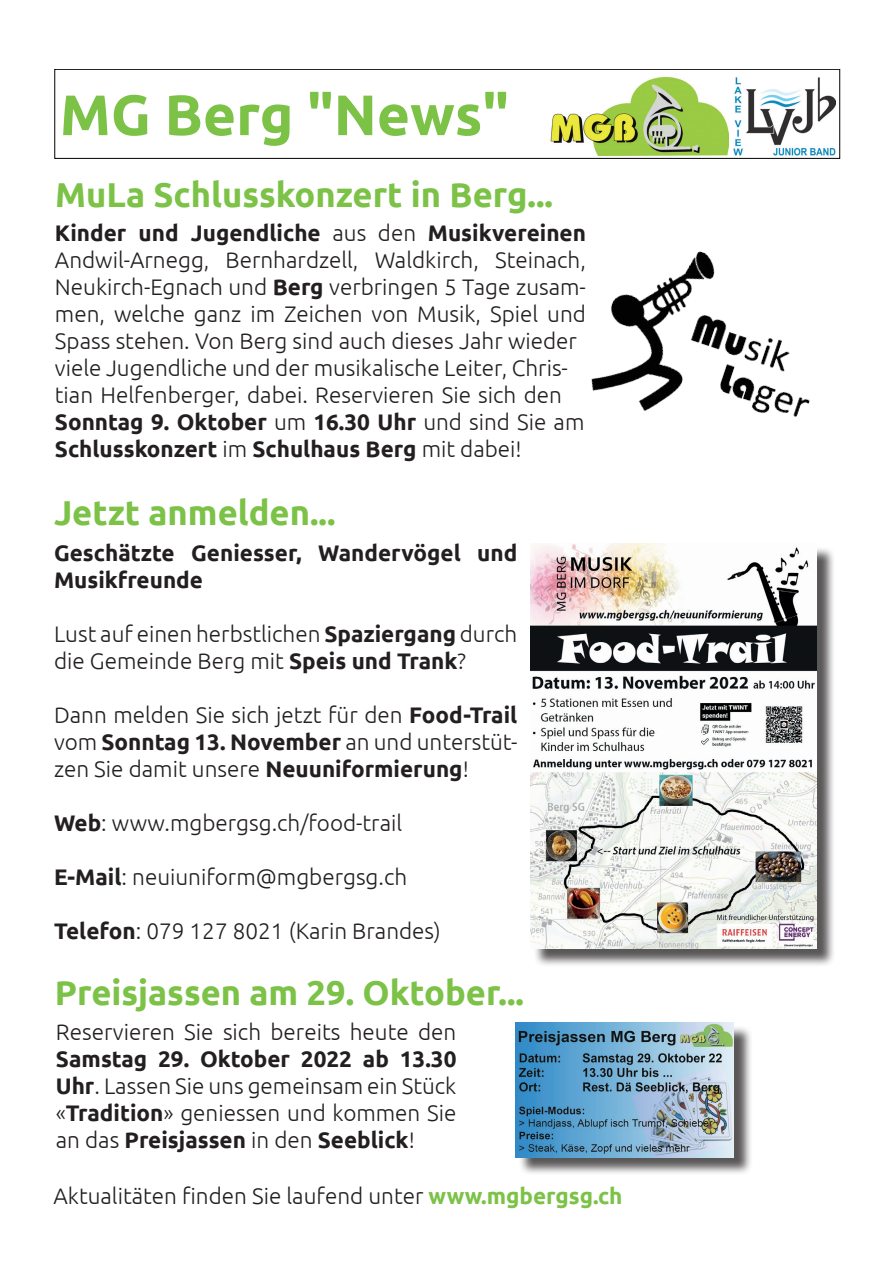
<style>
.page{position:relative;width:893px;height:1263px;background:#fff}
.page>*{position:absolute;margin:0;border:0;box-sizing:border-box;transform-origin:0 0}
.t1{font:700 57px "Ubuntu";color:#7bc247}
.t2{font:700 34.5px "Ubuntu";color:#7bc247}
.t3{font:300 22.5px/27px "Ubuntu";color:#231f20}
.t4{font:700 22.5px/27px "Ubuntu";color:#231f20}
.s1{font-weight:700}
.s2{font-weight:700;color:#7bc247}
</style>
<div class="page">
<img style="left:734px;top:77px;width:102px;height:79px">
<img style="left:550px;top:76px;width:178px;height:79px">
<div style="left:54px;top:69px;width:786px;height:90px;border:1px solid #000"></div>
<div style="left:518px;top:1025px;width:234px;height:151px;background:#231f20;opacity:.75"></div>
<img style="left:516px;top:1022px;width:218px;height:135px">
<div style="left:533px;top:546px;width:302px;height:421px;background:#231f20;opacity:.75"></div>
<img style="left:531px;top:544px;width:286px;height:404px">
<img style="left:591px;top:251px;width:219px;height:166px">
<h1 class="t1" style="left:60px;top:80px;width:451px">MG Berg "News"</h1>
<h2 class="t2" style="left:55px;top:174px;width:499px">MuLa Schlusskonzert in Berg...</h2>
<p class="t3" style="left:55px;top:219px;width:533px"><span class="s1">Kinder und Jugendliche</span> aus den <span class="s1">Musikvereinen </span>Andwil-Arnegg, Bernhardzell, Waldkirch, Steinach, Neukirch-Egnach und <span class="s1">Berg</span> verbringen 5 Tage zusam&shy;men, welche ganz im Zeichen von Musik, Spiel und Spass stehen. Von Berg sind auch dieses Jahr wieder viele Jugendliche und der musikalische Leiter, Chris&shy;tian Helfenberger, dabei. Reservieren Sie sich den <span class="s1">Sonntag 9. Oktober</span> um <span class="s1">16.30 Uhr</span> und sind Sie am <span class="s1">Schlusskonzert</span> im <span class="s1">Schulhaus Berg</span> mit dabei!</p>
<h2 class="t2" style="left:54px;top:492px;width:283px">Jetzt anmelden...</h2>
<p class="t4" style="left:54px;top:540px;width:465px">Geschätzte Geniesser, Wandervögel und<br>Musikfreunde</p>
<p class="t3" style="left:54px;top:620px;width:465px">Lust auf einen herbstlichen <span class="s1">Spaziergang</span> durch die Gemeinde Berg mit <span class="s1">Speis und Trank</span>?</p>
<p class="t3" style="left:54px;top:701px;width:465px;text-align:justify">Dann melden Sie sich jetzt für den <span class="s1">Food-Trail </span>vom <span class="s1">Sonntag 13. November</span> an und unterstüt&shy;zen Sie damit unsere <span class="s1">Neuuniformierung</span>!</p>
<p class="t3" style="left:54px;top:809px;width:350px"><span class="s1">Web</span>: www.mgbergsg.ch/food-trail</p>
<p class="t3" style="left:54px;top:863px;width:355px"><span class="s1">E-Mail</span>: neuiuniform@mgbergsg.ch</p>
<p class="t3" style="left:54px;top:917px;width:388px"><span class="s1">Telefon</span>: 079 127 8021 (Karin Brandes)</p>
<h2 class="t2" style="left:55px;top:972px;width:471px">Preisjassen am 29. Oktober...</h2>
<p class="t3" style="left:56px;top:1018px;width:402px">Reservieren Sie sich bereits heute den</p>
<p class="t3" style="left:56px;top:1045px;width:402px;text-align:justify"><span class="s1">Samstag 29. Oktober 2022 ab 13.30<br>Uhr</span>. Lassen Sie uns gemeinsam ein Stück «<span class="s1">Tradition</span>» geniessen und kommen Sie an das <span class="s1">Preisjassen</span> in den <span class="s1">Seeblick</span>!</p>
<p class="t3" style="left:53px;top:1182px;width:571px">Aktualitäten finden Sie laufend unter <span class="s2">www.mgbergsg.ch</span></p>
</div>
